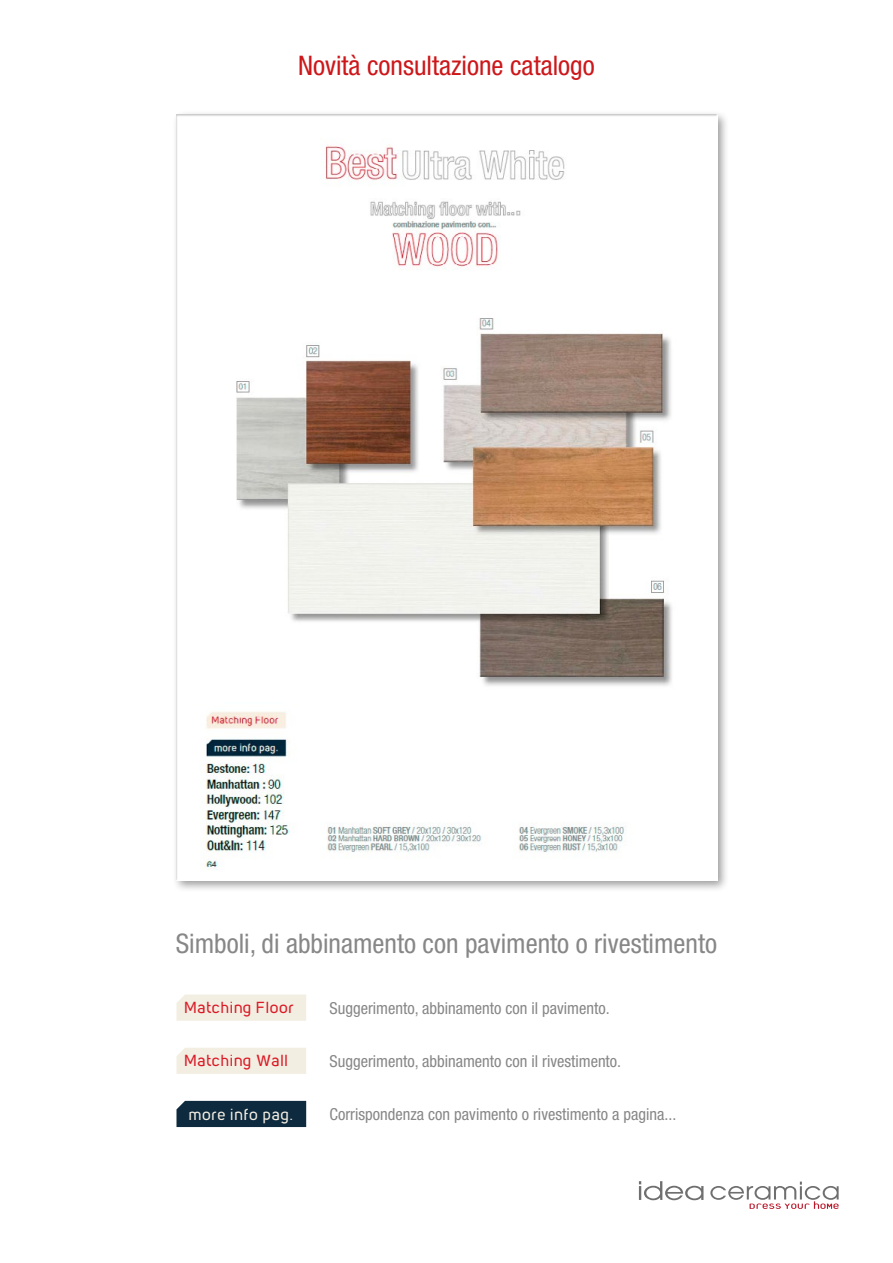
<style>
.page{position:relative;width:893px;height:1263px;background:#fff}
.page>*{position:absolute;margin:0;border:0;box-sizing:border-box;transform-origin:0 0}
.t1{font:condensed 27px "Helvetica Neue LT Std";color:#878787}
.t2{font:condensed 27px "Helvetica Neue LT Std";color:#cd171a}
.t3{font:condensed 16.5px "Helvetica Neue LT Std";color:#878787}
.t4{font:200 16.5px "Adi Sans";letter-spacing:.04em;color:#db1925}
.t5{font:200 16.5px "Adi Sans";letter-spacing:.04em;color:#f3eee2}
</style>
<div class="page">
<div style="left:172px;top:110px;width:558px;height:783px;background:#000;opacity:.4"></div>
<div style="left:175px;top:113px;width:544px;height:768px;background:#878787;opacity:.46"></div>
<div style="left:176px;top:994px;width:130px;height:27px;background:#f3eee2"></div>
<div style="left:176px;top:1048px;width:130px;height:26px;background:#f3eee2"></div>
<div style="left:176px;top:1101px;width:130px;height:26px;background:#0e2a3e"></div>
<div style="left:189px;top:1108px;width:110px;height:11px;background:#0e2a3e"></div>
<svg style="left:639px;top:1181px;width:64px;height:19px"></svg>
<svg style="left:710px;top:1181px;width:129px;height:28px"></svg>
<h1 class="t2" style="left:298px;top:49px;width:298px">Novità consultazione catalogo</h1>
<h1 class="t1" style="left:176px;top:928px;width:543px">Simboli, di abbinamento con pavimento o rivestimento</h1>
<p class="t4" style="left:184px;top:998px;width:111px">Matching Floor</p>
<p class="t3" style="left:330px;top:998px;width:282px">Suggerimento, abbinamento con il pavimento.</p>
<p class="t4" style="left:184px;top:1051px;width:105px">Matching Wall</p>
<p class="t3" style="left:330px;top:1051px;width:293px">Suggerimento, abbinamento con il rivestimento.</p>
<p class="t5" style="left:189px;top:1104px;width:107px">more info pag.</p>
<p class="t3" style="left:330px;top:1104px;width:348px">Corrispondenza con pavimento o rivestimento a pagina...</p>
</div>
